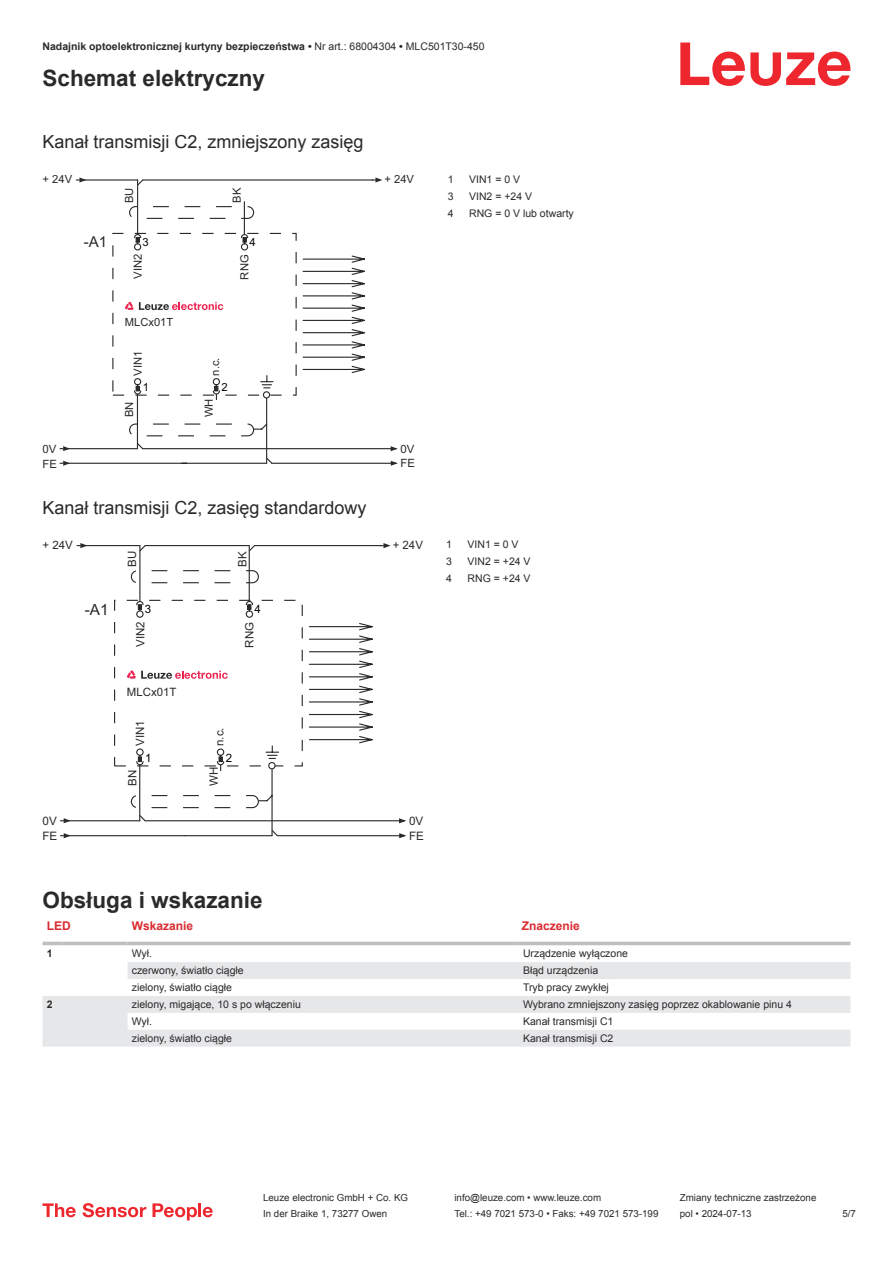
<style>
.page{position:relative;width:893px;height:1263px;background:#fff}
.page>*{position:absolute;margin:0;border:0;box-sizing:border-box;transform-origin:0 0}
.t1{font:700 22.5px "Arial";color:#2b292a}
.t2{font:18px "Arial";color:#2b292a}
.t3{font:15.3px "Arial";color:#2b292a}
.t4{font:15px "Arial";color:#2b292a}
.t5{font:700 12px "Arial";color:#db2a30}
.t6{font:11.7px "Arial";color:#2b292a}
.t7{font:11.55px "Arial";color:#2b292a}
.t8{font:11.55px "Arial";color:#040304}
.t9{font:11.4px "Arial";color:#2b292a}
.t10{font:11.25px "Arial";color:#2b292a}
.t11{font:11.25px "Arial";color:#040304}
.t12{font:10.5px "Arial";color:#2b292a}
.t13{font:700 10.5px "Arial";color:#2b292a}
.t14{font:9.75px "Arial";color:#2b292a}
.s1{font-weight:400}
</style>
<div class="page">
<svg style="left:680px;top:43px;width:170px;height:43px"></svg>
<div style="left:43px;top:941px;width:807px;height:5px;background:#eceded"></div>
<svg style="left:43px;top:962px;width:807px;height:85px;fill:#e6e7e9"></svg>
<hr style="left:43px;top:942px;width:21px;height:3px;background:#bdbfc1">
<hr style="left:64px;top:942px;width:64px;height:3px;background:#bdbfc1">
<hr style="left:128px;top:942px;width:391px;height:3px;background:#bdbfc1">
<hr style="left:519px;top:942px;width:331px;height:3px;background:#bdbfc1">
<svg style="left:43px;top:1203px;width:33px;height:14px"></svg>
<svg style="left:83px;top:1203px;width:63px;height:14px"></svg>
<svg style="left:153px;top:1203px;width:44px;height:17px"></svg>
<hr style="left:198px;top:1203px;width:3px;height:14px;background:#ed272d">
<svg style="left:203px;top:1207px;width:10px;height:10px"></svg>
<svg style="left:302px;top:255px;width:63px;height:118px"></svg>
<hr style="left:143px;top:179px;width:230px;height:2px;background:#2b292a">
<svg style="left:372px;top:177px;width:10px;height:6px"></svg>
<hr style="left:272px;top:463px;width:124px;height:1px;background:#2b292a">
<hr style="left:143px;top:448px;width:253px;height:1px;background:#2b292a">
<svg style="left:391px;top:446px;width:7px;height:5px"></svg>
<svg style="left:391px;top:461px;width:7px;height:5px"></svg>
<svg style="left:59px;top:177px;width:215px;height:289px"></svg>
<svg style="left:309px;top:623px;width:64px;height:121px"></svg>
<hr style="left:255px;top:545px;width:126px;height:1px;background:#2b292a">
<svg style="left:380px;top:543px;width:11px;height:5px"></svg>
<hr style="left:277px;top:835px;width:128px;height:1px;background:#2b292a">
<hr style="left:145px;top:820px;width:260px;height:1px;background:#2b292a">
<svg style="left:399px;top:818px;width:7px;height:5px"></svg>
<svg style="left:399px;top:833px;width:7px;height:5px"></svg>
<svg style="left:60px;top:543px;width:220px;height:295px"></svg>
<p class="t13" style="left:43px;top:39px;width:444px">Nadajnik optoelektronicznej kurtyny bezpieczeństwa • <span class="s1">Nr art.: 68004304</span> • <span class="s1">MLC501T30-450</span></p>
<h1 class="t1" style="left:43px;top:70px;width:224px">Schemat elektryczny</h1>
<h2 class="t2" style="left:43px;top:129px;width:323px">Kanał transmisji C2, zmniejszony zasięg</h2>
<p class="t10" style="left:43px;top:175px;width:31px">+ 24V</p>
<h3 class="t4" style="left:84px;top:236px;width:25px">-A1</h3>
<p class="t9" style="left:43px;top:445px;width:15px">0V</p>
<p class="t9" style="left:43px;top:459px;width:16px">FE</p>
<p class="t10" style="left:125px;top:203px;width:17px;rotate:-90deg">BU</p>
<p class="t10" style="left:232px;top:203px;width:16px;rotate:-90deg">BK</p>
<p class="t11" style="left:142px;top:237px;width:8px">3</p>
<p class="t11" style="left:249px;top:237px;width:8px">4</p>
<p class="t10" style="left:134px;top:279px;width:26px;rotate:-90deg">VIN2</p>
<p class="t10" style="left:240px;top:280px;width:26px;rotate:-90deg">RNG</p>
<p class="t10" style="left:125px;top:318px;width:50px">MLCx01T</p>
<p class="t10" style="left:134px;top:376px;width:26px;rotate:-90deg">VIN1</p>
<p class="t11" style="left:143px;top:383px;width:8px">1</p>
<p class="t10" style="left:211px;top:376px;width:20px;rotate:-90deg">n.c.</p>
<p class="t11" style="left:221px;top:383px;width:8px">2</p>
<p class="t10" style="left:125px;top:417px;width:17px;rotate:-90deg">BN</p>
<p class="t10" style="left:204px;top:417px;width:20px;rotate:-90deg">WH</p>
<h2 class="t2" style="left:43px;top:495px;width:326px">Kanał transmisji C2, zasięg standardowy</h2>
<p class="t7" style="left:43px;top:540px;width:32px">+ 24V</p>
<h3 class="t3" style="left:85px;top:603px;width:25px">-A1</h3>
<p class="t6" style="left:43px;top:817px;width:16px">0V</p>
<p class="t6" style="left:43px;top:832px;width:16px">FE</p>
<p class="t7" style="left:128px;top:567px;width:17px;rotate:-90deg">BU</p>
<p class="t7" style="left:238px;top:567px;width:17px;rotate:-90deg">BK</p>
<p class="t8" style="left:145px;top:604px;width:8px">3</p>
<p class="t7" style="left:136px;top:647px;width:27px;rotate:-90deg">VIN2</p>
<p class="t8" style="left:254px;top:604px;width:8px">4</p>
<p class="t7" style="left:245px;top:647px;width:27px;rotate:-90deg">RNG</p>
<p class="t7" style="left:127px;top:687px;width:51px">MLCx01T</p>
<p class="t7" style="left:136px;top:746px;width:27px;rotate:-90deg">VIN1</p>
<p class="t8" style="left:145px;top:754px;width:8px">1</p>
<p class="t7" style="left:215px;top:746px;width:20px;rotate:-90deg">n.c.</p>
<p class="t8" style="left:226px;top:754px;width:8px">2</p>
<p class="t7" style="left:128px;top:786px;width:17px;rotate:-90deg">BN</p>
<p class="t7" style="left:209px;top:786px;width:21px;rotate:-90deg">WH</p>
<p class="t10" style="left:384px;top:175px;width:31px">+ 24V</p>
<p class="t9" style="left:400px;top:444px;width:15px">0V</p>
<p class="t9" style="left:400px;top:459px;width:16px">FE</p>
<p class="t7" style="left:393px;top:540px;width:32px">+ 24V</p>
<p class="t6" style="left:409px;top:816px;width:16px">0V</p>
<p class="t6" style="left:409px;top:831px;width:16px">FE</p>
<p class="t12" style="left:448px;top:175px;width:7px">1</p>
<p class="t12" style="left:469px;top:172px;width:53px">VIN1 = 0 V</p>
<p class="t12" style="left:448px;top:192px;width:7px">3</p>
<p class="t12" style="left:469px;top:189px;width:65px">VIN2 = +24 V</p>
<p class="t12" style="left:448px;top:209px;width:7px">4</p>
<p class="t12" style="left:469px;top:206px;width:106px">RNG = 0 V lub otwarty</p>
<p class="t12" style="left:446px;top:541px;width:7px">1</p>
<p class="t12" style="left:468px;top:537px;width:53px">VIN1 = 0 V</p>
<p class="t12" style="left:446px;top:558px;width:7px">3</p>
<p class="t12" style="left:468px;top:554px;width:65px">VIN2 = +24 V</p>
<p class="t12" style="left:446px;top:575px;width:7px">4</p>
<p class="t12" style="left:468px;top:571px;width:65px">RNG = +24 V</p>
<h1 class="t1" style="left:43px;top:884px;width:222px">Obsługa i wskazanie</h1>
<p class="t5" style="left:47px;top:921px;width:25px">LED</p>
<p class="t5" style="left:132px;top:917px;width:63px">Wskazanie</p>
<p class="t5" style="left:522px;top:921px;width:60px">Znaczenie</p>
<p class="t13" style="left:47px;top:946px;width:7px">1</p>
<p class="t12" style="left:132px;top:946px;width:22px">Wył.</p>
<p class="t12" style="left:523px;top:946px;width:107px">Urządzenie wyłączone</p>
<p class="t12" style="left:132px;top:963px;width:113px">czerwony, światło ciągłe</p>
<p class="t12" style="left:523px;top:963px;width:77px">Błąd urządzenia</p>
<p class="t12" style="left:132px;top:980px;width:102px">zielony, światło ciągłe</p>
<p class="t12" style="left:523px;top:980px;width:87px">Tryb pracy zwykłej</p>
<p class="t13" style="left:47px;top:997px;width:7px">2</p>
<p class="t12" style="left:132px;top:997px;width:171px">zielony, migające, 10 s po włączeniu</p>
<p class="t12" style="left:523px;top:997px;width:270px">Wybrano zmniejszony zasięg poprzez okablowanie pinu 4</p>
<p class="t12" style="left:132px;top:1014px;width:22px">Wył.</p>
<p class="t12" style="left:523px;top:1014px;width:92px">Kanał transmisji C1</p>
<p class="t12" style="left:132px;top:1031px;width:102px">zielony, światło ciągłe</p>
<p class="t12" style="left:523px;top:1031px;width:92px">Kanał transmisji C2</p>
<p class="t14" style="left:263px;top:1191px;width:146px">Leuze electronic GmbH + Co. KG</p>
<p class="t14" style="left:454px;top:1191px;width:148px">info@leuze.com • www.leuze.com</p>
<p class="t14" style="left:680px;top:1191px;width:138px">Zmiany techniczne zastrzeżone</p>
<p class="t14" style="left:263px;top:1207px;width:126px">In der Braike 1, 73277 Owen</p>
<p class="t14" style="left:454px;top:1207px;width:205px">Tel.: +49 7021 573-0 • Faks: +49 7021 573-199</p>
<p class="t14" style="left:680px;top:1207px;width:73px">pol • 2024-07-13</p>
<p class="t14" style="left:842px;top:1210px;width:15px">5 /7</p>
</div>
